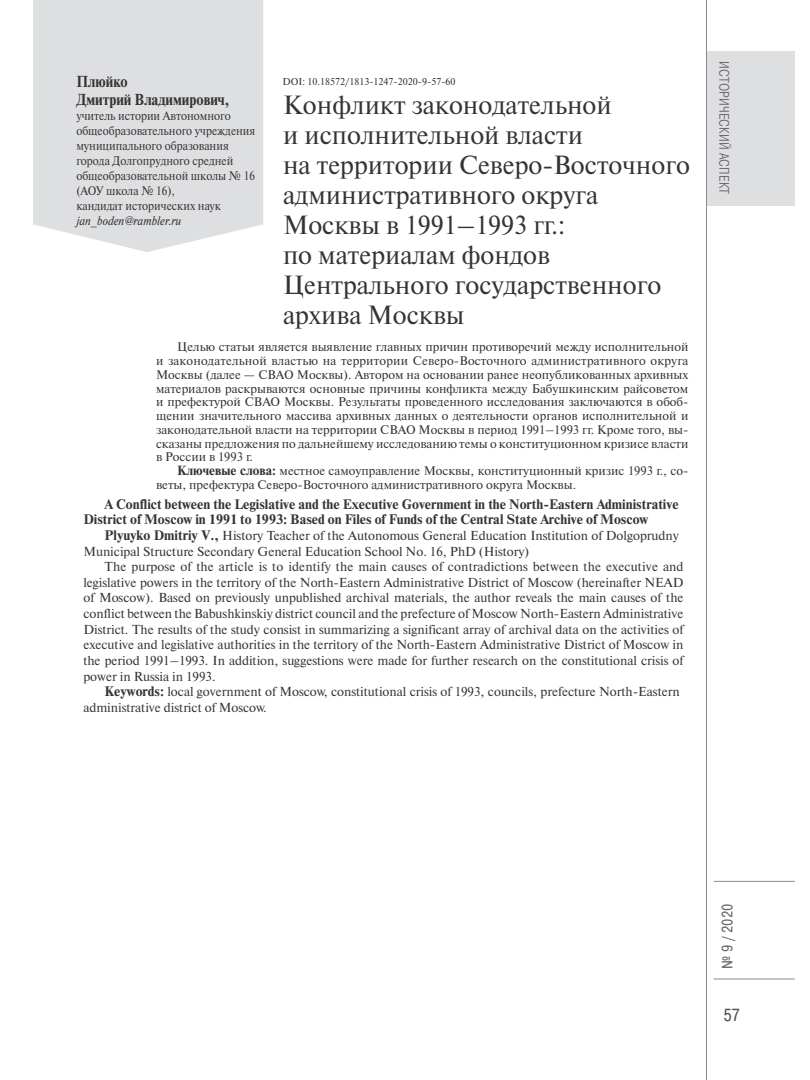
<style>
.page{position:relative;width:810px;height:1080px;background:#fff}
.page>*{position:absolute;margin:0;border:0;box-sizing:border-box;transform-origin:0 0}
.t1{font:26.25px/30px "Newton C";color:#353435}
.t2{font:17.5px "Pragmatica Cond";color:#515153}
.t3{font:700 15px/18px "Newton C";color:#353435;scale:.9 1}
.t4{font:15px "Pragmatica Cond";color:#666669}
.t5{font:300 13.75px "Pragmatica Cond";letter-spacing:.01em;color:#666669}
.t6{font:13px/15.6px "Newton C";color:#353435}
.t7{font:700 13px/15.6px "Newton C";color:#353435}
.t8{font:12.5px/13.8px "Newton C";color:#353435;text-align:justify}
.t9{font:12.5px/15px "Newton C";color:#353435;scale:.9 1}
.t10{font:italic 12.5px "Newton C";color:#353435;scale:.9 1}
.t11{font:10px "Newton C";color:#353435}
.s1{font-weight:700}
</style>
<div class="page">
<div style="left:707px;top:51px;width:88px;height:155px;background:#dedfe1"></div>
<hr style="left:706px;top:0;width:1px;height:1080px;background:#888a8d">
<hr style="left:714px;top:881px;width:81px;height:1px;background:#888a8d">
<hr style="left:714px;top:979px;width:81px;height:1px;background:#888a8d">
<div style="left:33px;top:0;width:230px;height:252px;background:#dedfe1"></div>
<p class="t3" style="left:76px;top:74px;width:172px">Плюйко<br>Дмитрий Владимирович,</p>
<p class="t9" style="left:76px;top:110px;width:200px">учитель истории Автономного общеобразовательного учреждения муниципального образования города Долгопрудного средней общеобразовательной школы № 16 (АОУ школа № 16),<br>кандидат исторических наук</p>
<p class="t10" style="left:76px;top:216px;width:118px">jan_boden@rambler.ru</p>
<p class="t11" style="left:283px;top:78px;width:175px">DOI: 10.18572/1813-1247-2020-9-57-60</p>
<h1 class="t1" style="left:283px;top:92px;width:408px">Конфликт законодательной<br>и исполнительной власти<br>на территории Северо-Восточного административного округа<br>Москвы в 1991–1993 гг.:<br>по материалам фондов<br>Центрального государственного архива Москвы</h1>
<p class="t8" style="left:156px;top:341px;width:534px;text-indent:21px">Целью статьи является выявление главных причин противоречий между исполнительной и законодательной властью на территории Северо-Восточного административного округа Москвы (далее — СВАО Москвы). Автором на основании ранее неопубликованных архивных материалов раскрываются основные причины конфликта между Бабушкинским райсоветом и префектурой СВАО Москвы. Результаты проведенного исследования заключаются в обоб&shy;щении значительного массива архивных данных о деятельности органов исполнительной и законодательной власти на территории СВАО Москвы в период 1991–1993 гг. Кроме того, вы&shy;сказаны предложения по дальнейшему исследованию темы о конституционном кризисе власти в России в 1993 г.</p>
<p class="t8" style="left:156px;top:465px;width:534px;text-indent:21px"><span class="s1">Ключевые слова:</span> местное самоуправление Москвы, конституционный кризис 1993 г., со&shy;веты, префектура Северо-Восточного административного округа Москвы.</p>
<p class="t7" style="left:83px;top:497px;width:597px;text-indent:21px">A Conflict between the Legislative and the Executive Government in the North-Eastern Administrative<br>District of Moscow in 1991 to 1993: Based on Files of Funds of the Central State Archive of Moscow</p>
<p class="t6" style="left:83px;top:529px;width:597px;text-indent:21px"><span class="s1">Plyuyko Dmitriy V.,</span> History Teacher of the Autonomous General Education Institution of Dolgoprudny<br>Municipal Structure Secondary General Education School No. 16, PhD (History)</p>
<p class="t6" style="left:83px;top:560px;width:602px;text-align:justify;text-indent:21px">The purpose of the article is to identify the main causes of contradictions between the executive and legislative powers in the territory of the North-Eastern Administrative District of Moscow (hereinafter NEAD of Moscow). Based on previously unpublished archival materials, the author reveals the main causes of the conflict between the Babushkinskiy district council and the prefecture of Moscow North-Eastern Administrative District. The results of the study consist in summarizing a significant array of archival data on the activities of executive and legislative authorities in the territory of the North-Eastern Administrative District of Moscow in the period 1991–1993. In addition, suggestions were made for further research on the constitutional crisis of power in Russia in 1993.</p>
<p class="t6" style="left:83px;top:685px;width:598px;text-indent:21px"><span class="s1">Keywords:</span> local government of Moscow, constitutional crisis of 1993, councils, prefecture North-Eastern administrative district of Moscow.</p>
<p class="t5" style="left:732px;top:61px;width:134px;rotate:90deg">ИСТОРИЧЕСКИЙ АСПЕКТ</p>
<p class="t4" style="left:718px;top:969px;width:66px;rotate:-90deg">№ 9 / 2020</p>
<h2 class="t2" style="left:724px;top:1004px;width:18px">57</h2>
</div>
